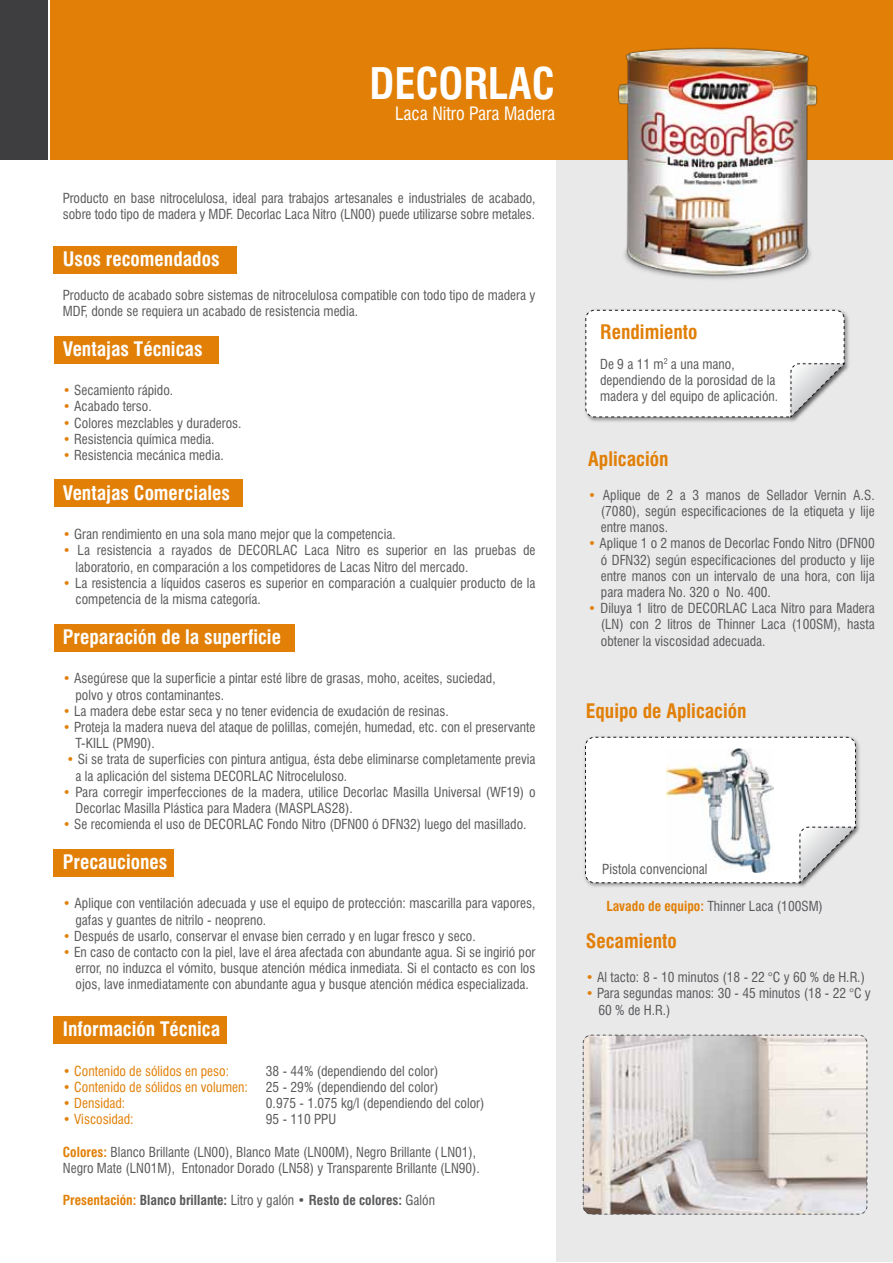
<style>
.page{position:relative;width:893px;height:1263px;background:#fff}
.page>*{position:absolute;margin:0;border:0;box-sizing:border-box;transform-origin:0 0}
.t1{font:700 condensed 42.45px "Swiss 721 BT";color:#fff}
.t2{font:700 condensed 19.5px "Swiss 721 BT";color:#fff}
.t3{font:700 condensed 19.5px "Swiss 721 BT";color:#e17f06}
.t4{font:condensed 18px "Swiss 721 BT";color:#fff}
.t5{font:condensed 13.5px/16.2px "Swiss 721 BT";color:#58595b}
.t6{font:condensed 13.5px "Swiss 721 BT";color:#e17f06}
.t7{font:700 condensed 13.5px "Swiss 721 BT";color:#58595b}
.s1{color:#e17f06}
.s2{font-weight:700;color:#e17f06}
.s3{font-weight:400}
</style>
<div class="page">
<div style="left:556px;top:156px;width:337px;height:1106px;background:#e9e9ea"></div>
<div style="left:51px;top:0;width:842px;height:160px;background:#e17f06"></div>
<div style="left:0;top:0;width:47px;height:160px;background:#3e3d40"></div>
<div style="left:54px;top:336px;width:164px;height:28px;background:#e17f06"></div>
<div style="left:54px;top:479px;width:189px;height:28px;background:#e17f06"></div>
<div style="left:54px;top:625px;width:240px;height:27px;background:#e17f06"></div>
<div style="left:54px;top:850px;width:120px;height:27px;background:#e17f06"></div>
<div style="left:54px;top:1016px;width:173px;height:27px;background:#e17f06"></div>
<div style="left:54px;top:246px;width:183px;height:27px;background:#e17f06"></div>
<img style="left:588px;top:329px;width:261px;height:93px">
<img style="left:787px;top:360px;width:62px;height:62px">
<svg style="left:585px;top:329px;width:260px;height:89px;background:#f5f5f5"></svg>
<img style="left:585px;top:309px;width:264px;height:20px">
<img style="left:618px;top:47px;width:200px;height:233px">
<img style="left:584px;top:736px;width:276px;height:151px">
<img style="left:796px;top:823px;width:64px;height:64px">
<svg style="left:585px;top:737px;width:271px;height:147px;background:#f6f6f6"></svg>
<img style="left:666px;top:748px;width:107px;height:124px">
<img style="left:583px;top:1035px;width:284px;height:179px">
<div style="left:583px;top:1035px;width:284px;height:179px;border:1px dashed #58595b;border-radius:8px"></div>
<h1 class="t1" style="left:369px;top:58px;width:187px">DECORLAC</h1>
<h3 class="t4" style="left:395px;top:103px;width:162px">Laca Nitro Para Madera</h3>
<p class="t5" style="left:63px;top:190px;width:474px">Producto en base nitrocelulosa, ideal para trabajos artesanales e industriales de acabado, sobre todo tipo de madera y MDF. Decorlac Laca Nitro (LN00) puede utilizarse sobre metales.</p>
<h2 class="t2" style="left:63px;top:247px;width:158px">Usos recomendados</h2>
<p class="t5" style="left:63px;top:287px;width:474px">Producto de acabado sobre sistemas de nitrocelulosa compatible con todo tipo de madera y<br>MDF, donde se requiera un acabado de resistencia media.</p>
<h2 class="t2" style="left:63px;top:337px;width:141px">Ventajas Técnicas</h2>
<p class="t5" style="left:63px;top:382px;width:112px"><span class="s1">•</span> Secamiento rápido.</p>
<p class="t5" style="left:63px;top:398px;width:90px"><span class="s1">•</span> Acabado terso.</p>
<p class="t5" style="left:63px;top:415px;width:180px"><span class="s1">•</span> Colores mezclables y duraderos.</p>
<p class="t5" style="left:63px;top:431px;width:153px"><span class="s1">•</span> Resistencia química media.</p>
<p class="t5" style="left:63px;top:447px;width:162px"><span class="s1">•</span> Resistencia mecánica media.</p>
<h2 class="t2" style="left:63px;top:481px;width:169px">Ventajas Comerciales</h2>
<p class="t5" style="left:63px;top:526px;width:334px"><span class="s1">•</span> Gran rendimiento en una sola mano mejor que la competencia.</p>
<p class="t5" style="left:76px;top:542px;width:461px;text-indent:-13px"><span class="s1">•</span> La resistencia a rayados de DECORLAC Laca Nitro es superior en las pruebas de laboratorio, en comparación a los competidores de Lacas Nitro del mercado.</p>
<p class="t5" style="left:76px;top:575px;width:461px;text-indent:-13px"><span class="s1">•</span> La resistencia a líquidos caseros es superior en comparación a cualquier producto de la competencia de la misma categoría.</p>
<h2 class="t2" style="left:63px;top:625px;width:220px">Preparación de la superficie</h2>
<p class="t5" style="left:75px;top:670px;width:422px;text-indent:-13px"><span class="s1">•</span> Asegúrese que la superficie a pintar esté libre de grasas, moho, aceites, suciedad, polvo y otros contaminantes.</p>
<p class="t5" style="left:63px;top:703px;width:387px"><span class="s1">•</span> La madera debe estar seca y no tener evidencia de exudación de resinas.</p>
<p class="t5" style="left:76px;top:719px;width:461px;text-indent:-13px"><span class="s1">•</span> Proteja la madera nueva del ataque de polillas, comején, humedad, etc. con el preservante<br>T-KILL (PM90).</p>
<p class="t5" style="left:76px;top:751px;width:461px;text-indent:-9px"><span class="s1">•</span> Si se trata de superficies con pintura antigua, ésta debe eliminarse completamente previa a la aplicación del sistema DECORLAC Nitroceluloso.</p>
<p class="t5" style="left:76px;top:784px;width:461px;text-indent:-13px"><span class="s1">•</span> Para corregir imperfecciones de la madera, utilice Decorlac Masilla Universal (WF19) o<br>Decorlac Masilla Plástica para Madera (MASPLAS28).</p>
<p class="t5" style="left:63px;top:816px;width:465px"><span class="s1">•</span> Se recomienda el uso de DECORLAC Fondo Nitro (DFN00 ó DFN32) luego del masillado.</p>
<h2 class="t2" style="left:63px;top:850px;width:106px">Precauciones</h2>
<p class="t5" style="left:76px;top:895px;width:461px;text-indent:-13px"><span class="s1">•</span> Aplique con ventilación adecuada y use el equipo de protección: mascarilla para vapores, gafas y guantes de nitrilo - neopreno.</p>
<p class="t5" style="left:63px;top:928px;width:414px"><span class="s1">•</span> Después de usarlo, conservar el envase bien cerrado y en lugar fresco y seco.</p>
<p class="t5" style="left:76px;top:944px;width:461px;text-align:justify;text-indent:-13px"><span class="s1">•</span> En caso de contacto con la piel, lave el área afectada con abundante agua. Si se ingirió por error, no induzca el vómito, busque atención médica inmediata. Si el contacto es con los ojos, lave inmediatamente con abundante agua y busque atención médica especializada.</p>
<h2 class="t2" style="left:63px;top:1017px;width:159px">Información Técnica</h2>
<p class="t6" style="left:63px;top:1063px;width:168px">• Contenido de sólidos en peso:</p>
<p class="t5" style="left:266px;top:1063px;width:174px">38 - 44% (dependiendo del color)</p>
<p class="t6" style="left:63px;top:1079px;width:186px">• Contenido de sólidos en volumen:</p>
<p class="t5" style="left:266px;top:1079px;width:174px">25 - 29% (dependiendo del color)</p>
<p class="t6" style="left:63px;top:1095px;width:64px">• Densidad:</p>
<p class="t5" style="left:266px;top:1095px;width:220px">0.975 - 1.075 kg/l (dependiendo del color)</p>
<p class="t6" style="left:63px;top:1111px;width:72px">• Viscosidad:</p>
<p class="t5" style="left:266px;top:1111px;width:72px">95 - 110 PPU</p>
<p class="t5" style="left:63px;top:1144px;width:419px"><span class="s2">Colores:</span> Blanco Brillante (LN00), Blanco Mate (LN00M), Negro Brillante ( LN01),<br>Negro Mate (LN01M), Entonador Dorado (LN58) y Transparente Brillante (LN90).</p>
<p class="t7" style="left:63px;top:1192px;width:374px"><span class="s1">Presentación:</span> Blanco brillante: <span class="s3">Litro y galón •</span> Resto de colores: <span class="s3">Galón</span></p>
<h2 class="t3" style="left:600px;top:321px;width:99px">Rendimiento</h2>
<p class="t5" style="left:600px;top:356px;width:180px">De 9 a 11 m<sup>2</sup> a una mano, dependiendo de la porosidad de la madera y del equipo de aplicación.</p>
<h2 class="t3" style="left:588px;top:447px;width:82px">Aplicación</h2>
<p class="t5" style="left:601px;top:487px;width:275px;text-align:justify;text-indent:-13px"><span class="s1">•</span> Aplique de 2 a 3 manos de Sellador Vernin A.S. (7080), según especificaciones de la etiqueta y lije entre manos.</p>
<p class="t5" style="left:601px;top:535px;width:275px;text-align:justify;text-indent:-13px"><span class="s1">•</span> Aplique 1 o 2 manos de Decorlac Fondo Nitro (DFN00 ó DFN32) según especificaciones del producto y lije entre manos con un intervalo de una hora, con lija para madera No. 320 o No. 400.</p>
<p class="t5" style="left:601px;top:600px;width:275px;text-align:justify;text-indent:-13px"><span class="s1">•</span> Diluya 1 litro de DECORLAC Laca Nitro para Madera (LN) con 2 litros de Thinner Laca (100SM), hasta obtener la viscosidad adecuada.</p>
<h2 class="t3" style="left:586px;top:699px;width:162px">Equipo de Aplicación</h2>
<p class="t5" style="left:602px;top:861px;width:107px">Pistola convencional</p>
<p class="t5" style="left:606px;top:898px;width:218px"><span class="s2">Lavado de equipo:</span> Thinner Laca (100SM)</p>
<h2 class="t3" style="left:586px;top:929px;width:93px">Secamiento</h2>
<p class="t5" style="left:586px;top:969px;width:281px"><span class="s1">•</span> Al tacto: 8 - 10 minutos (18 - 22 °C y 60 % de H.R.)</p>
<p class="t5" style="left:598px;top:985px;width:274px;text-indent:-13px"><span class="s1">•</span> Para segundas manos: 30 - 45 minutos (18 - 22 °C y<br>60 % de H.R.)</p>
</div>
